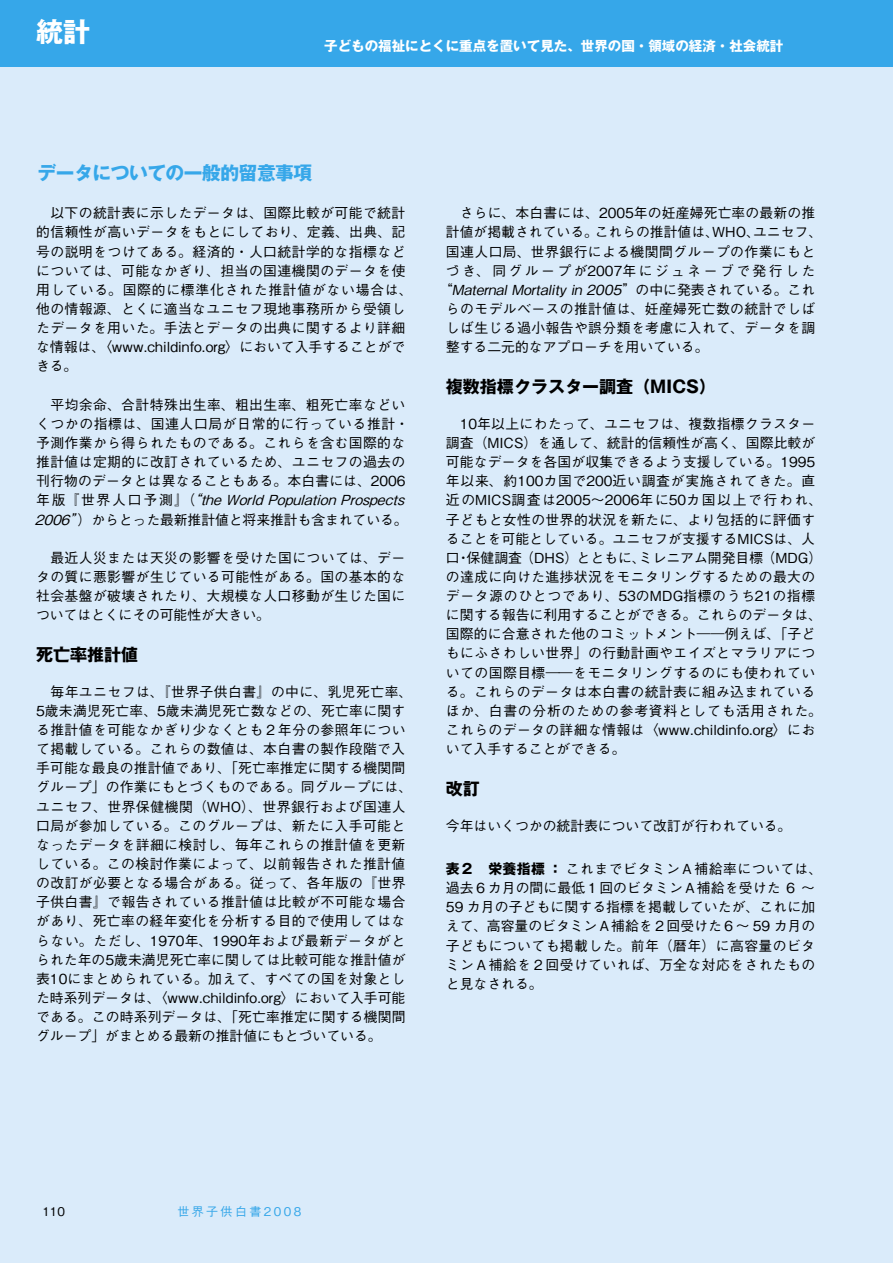
<style>
.page{position:relative;width:893px;height:1263px;background:#daebfa}
.page>*{position:absolute;margin:0;border:0;box-sizing:border-box;transform-origin:0 0}
.Table_Title_Head{font:700 27px "Gothic MB101 Pro";color:#fff}
.Subhead{font:700 18.75px "Gothic MB101 Pro";letter-spacing:-.025em;color:#36a7e9}
.General_note_on_the_data{font:700 16.95px "Gothic MB101 Pro";color:#000}
.General_Sub{font:700 16.95px "Gothic MB101 Pro";color:#000}
.General_note_on_the_data-2{font:500 13.8px/19.2px "Gothic BBB Pro";letter-spacing:.03em;color:#000}
.General_note_on_the_data-3{font:500 13.8px/19.2px "Gothic BBB Pro";letter-spacing:.01em;color:#000}
.General_note_on_the_data-4{font:500 13.8px "Gothic BBB Pro";color:#000}
.General_note_on_the_data-5{font:italic 500 13.8px "Gothic BBB Pro";color:#000}
.General_note_on_the_data-6{font:500 13.8px "Gothic BBB Pro";letter-spacing:.18em;color:#000}
.t1{font:700 13.5px "Gothic MB101 Pro";color:#fff}
.t2{font:500 12px "Gothic BBB Pro";letter-spacing:.2em;color:#36a7e9}
.t3{font:500 12px "Gothic BBB Pro";color:#000}
.s1{font-style:italic}
.s2{font-style:normal}
.s3{font-family:"Gothic MB101 Pro";font-weight:700}
</style>
<div class="page">
<div style="left:0;top:0;width:893px;height:67px;background:#36a7e9"></div>
<p class="Table_Title_Head" style="left:36px;top:9px;width:82px">統計　</p>
<p class="t1" style="left:324px;top:35px;width:461px">子どもの福祉にとくに重点を置いて見た、世界の国・領域の経済・社会統計</p>
<p class="Subhead" style="left:38px;top:157px;width:276px">データについての一般的留意事項</p>
<p class="General_note_on_the_data-2" style="left:36px;top:202px;width:378px">　以下の統計表に示したデータは、国際比較が可能で統計的信頼性が高いデータをもとにしており、定義、出典、記号の説明をつけてある。経済的・人口統計学的な指標などについては、可能なかぎり、担当の国連機関のデータを使用している。国際的に標準化された推計値がない場合は、他の情報源、とくに適当なユニセフ現地事務所から受領したデータを用いた。手法とデータの出典に関するより詳細な情報は、〈www.childinfo.org〉において入手することができる。</p>
<p class="General_note_on_the_data-2" style="left:35px;top:393px;width:376px">　平均余命、合計特殊出生率、粗出生率、粗死亡率などいくつかの指標は、国連人口局が日常的に行っている推計・予測作業から得られたものである。これらを含む国際的な推計値は定期的に改訂されているため、ユニセフの過去の刊行物のデータとは異なることもある。本白書には、2006年版『世界人口予測』（<span class="s1">“theWorldPopulationProspects 2006”</span>）からとった最新推計値と将来推計も含まれている。</p>
<p class="General_note_on_the_data-2" style="left:36px;top:546px;width:371px;text-align:justify">　最近人災または天災の影響を受けた国については、データの質に悪影響が生じている可能性がある。国の基本的な社会基盤が破壊されたり、大規模な人口移動が生じた国についてはとくにその可能性が大きい。</p>
<p class="General_Sub" style="left:36px;top:641px;width:104px">死亡率推計値</p>
<p class="General_note_on_the_data-2" style="left:36px;top:680px;width:378px">　毎年ユニセフは、『世界子供白書』の中に、乳児死亡率、<br>5歳未満児死亡率、5歳未満児死亡数などの、死亡率に関する推計値を可能なかぎり少なくとも２年分の参照年について掲載している。これらの数値は、本白書の製作段階で入手可能な最良の推計値であり、「死亡率推定に関する機関間グループ」の作業にもとづくものである。同グループには、ユニセフ、世界保健機関（WHO）、世界銀行および国連人口局が参加している。このグループは、新たに入手可能となったデータを詳細に検討し、毎年これらの推計値を更新している。この検討作業によって、以前報告された推計値の改訂が必要となる場合がある。従って、各年版の『世界子供白書』で報告されている推計値は比較が不可能な場合があり、死亡率の経年変化を分析する目的で使用してはならない。ただし、1970年、1990年および最新データがとられた年の5歳未満児死亡率に関しては比較可能な推計値が表10にまとめられている。加えて、すべての国を対象とした時系列データは、〈www.childinfo.org〉において入手可能である。この時系列データは、「死亡率推定に関する機関間グループ」がまとめる最新の推計値にもとづいている。</p>
<p class="General_note_on_the_data-3" style="left:446px;top:202px;width:371px">　さらに、本白書には、2005年の妊産婦死亡率の最新の推</p>
<p class="General_note_on_the_data-4" style="left:446px;top:221px;width:378px">計値が掲載されている。これらの推計値は、WHO、ユニセフ、</p>
<p class="General_note_on_the_data-2" style="left:446px;top:240px;width:371px">国連人口局、世界銀行による機関間グループの作業にもと</p>
<p class="General_note_on_the_data-6" style="left:446px;top:259px;width:371px">づき、同グループが2007年にジュネーブで発行した</p>
<p class="General_note_on_the_data-5" style="left:439px;top:279px;width:378px"><span class="s2">“</span> Maternal Mortality in 2005<span class="s2">” の中に発表されている。これ</span></p>
<p class="General_note_on_the_data-2" style="left:446px;top:297px;width:371px">らのモデルベースの推計値は、妊産婦死亡数の統計でしば</p>
<p class="General_note_on_the_data-2" style="left:446px;top:317px;width:371px">しば生じる過小報告や誤分類を考慮に入れて、データを調</p>
<p class="General_note_on_the_data-4" style="left:446px;top:336px;width:264px">整する二元的なアプローチを用いている。</p>
<p class="General_note_on_the_data" style="left:446px;top:373px;width:272px">複数指標クラスター調査（MICS）</p>
<p class="General_note_on_the_data-2" style="left:446px;top:412px;width:378px">　10年以上にわたって、ユニセフは、複数指標クラスター調査（MICS）を通して、統計的信頼性が高く、国際比較が可能なデータを各国が収集できるよう支援している。1995年以来、約100カ国で200近い調査が実施されてきた。直近のMICS調査は2005～2006年に50カ国以上で行われ、子どもと女性の世界的状況を新たに、より包括的に評価することを可能としている。ユニセフが支援するMICSは、人口・保健調査（DHS）とともに、ミレニアム開発目標（MDG）の達成に向けた進捗状況をモニタリングするための最大のデータ源のひとつであり、53のMDG指標のうち21の指標に関する報告に利用することができる。これらのデータは、国際的に合意された他のコミットメント――例えば、「子どもにふさわしい世界」の行動計画やエイズとマラリアについての国際目標――をモニタリングするのにも使われている。これらのデータは本白書の統計表に組み込まれているほか、白書の分析のための参考資料としても活用された。これらのデータの詳細な情報は〈www.childinfo.org〉において入手することができる。</p>
<p class="General_note_on_the_data" style="left:446px;top:775px;width:36px">改訂</p>
<p class="General_note_on_the_data-4" style="left:446px;top:814px;width:347px">今年はいくつかの統計表について改訂が行われている。</p>
<p class="General_note_on_the_data-3" style="left:446px;top:857px;width:378px"><span class="s3">表２　栄養指標：</span>これまでビタミンＡ補給率については、過去６カ月の間に最低１回のビタミンＡ補給を受けた６～<br>59 カ月の子どもに関する指標を掲載していたが、これに加えて、高容量のビタミンＡ補給を２回受けた６～ 59 カ月の子どもについても掲載した。前年（暦年）に高容量のビタミンＡ補給を２回受けていれば、万全な対応をされたものと見なされる。</p>
<p class="t3" style="left:42px;top:1202px;width:24px">110</p>
<p class="t2" style="left:177px;top:1202px;width:125px">世界子供白書2008</p>
</div>
